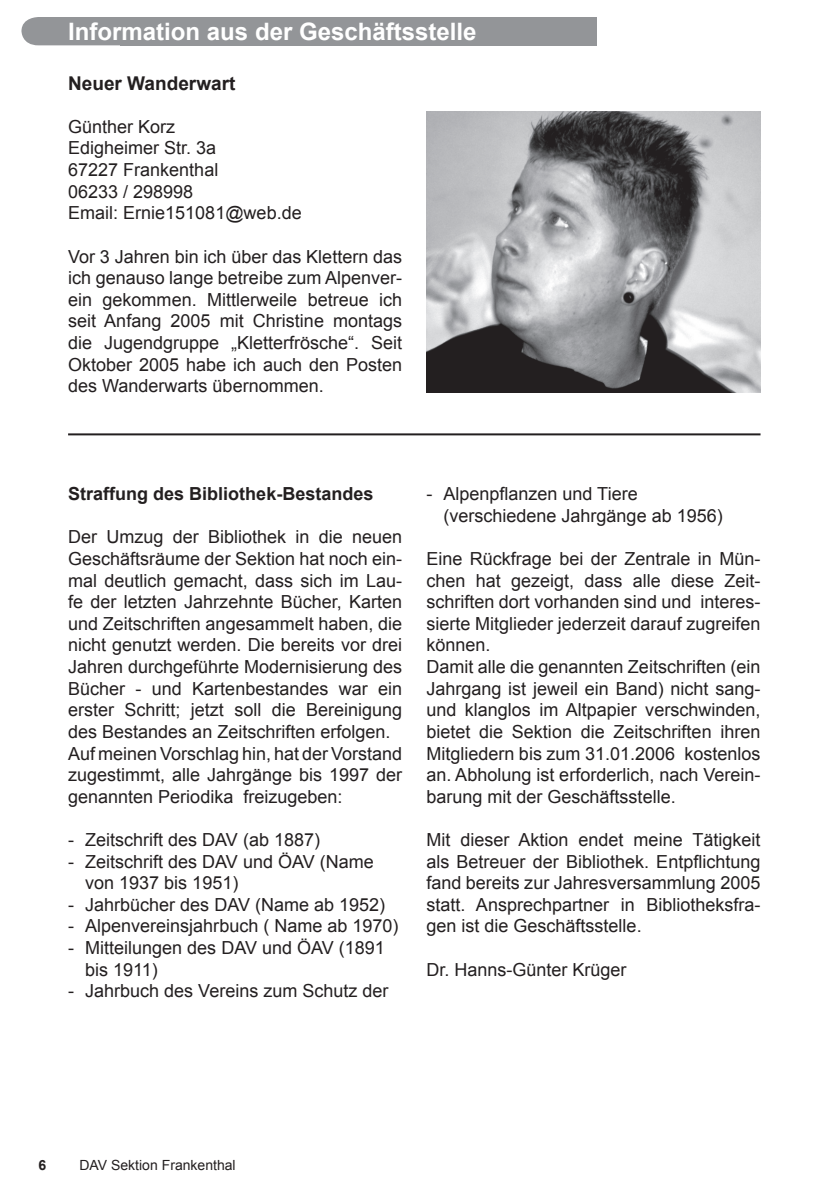
<style>
.page{position:relative;width:840px;height:1191px;background:#fff}
.page>*{position:absolute;margin:0;border:0;box-sizing:border-box;transform-origin:0 0}
.t1{font:700 24px "Arial";color:#fff}
.t2{font:700 19px "Arial";color:#231f20}
.t3{font:18px/21.6px "Arial";color:#231f20}
.t4{font:700 18px "Arial";color:#231f20}
.t5{font:14px "Arial";color:#231f20}
.t6{font:700 14px "Arial";color:#231f20}
</style>
<div class="page">
<div style="left:21px;top:17px;width:100px;height:28px;background:#939598"></div>
<div style="left:121px;top:17px;width:475px;height:28px;background:#939598"></div>
<img style="left:426px;top:111px;width:334px;height:281px">
<hr style="left:68px;top:433px;width:692px;height:2px;background:#231f20">
<h1 class="t1" style="left:68px;top:18px;width:410px">Information aus der Geschäftsstelle</h1>
<p class="t2" style="left:68px;top:72px;width:169px">Neuer Wanderwart</p>
<p class="t3" style="left:68px;top:116px;width:235px">Günther Korz<br>Edigheimer Str. 3a<br>67227 Frankenthal<br>06233 / 298998<br>Email: Ernie151081@web.de</p>
<p class="t3" style="left:68px;top:245px;width:335px;text-align:justify">Vor 3 Jahren bin ich über das Klettern das ich genauso lange betreibe zum Alpenver&shy;ein gekommen. Mittlerweile betreue ich seit Anfang 2005 mit Christine montags die Jugendgruppe „Kletterfrösche“. Seit Oktober 2005 habe ich auch den Posten des Wanderwarts übernommen.</p>
<p class="t4" style="left:68px;top:484px;width:307px">Straffung des Bibliothek-Bestandes</p>
<p class="t3" style="left:68px;top:526px;width:335px">Der Umzug der Bibliothek in die neuen Geschäftsräume der Sektion hat noch ein&shy;mal deutlich gemacht, dass sich im Lau&shy;fe der letzten Jahrzehnte Bücher, Karten und Zeitschriften angesammelt haben, die nicht genutzt werden. Die bereits vor drei Jahren durchgeführte Modernisierung des Bücher - und Kartenbestandes war ein erster Schritt; jetzt soll die Bereinigung des Bestandes an Zeitschriften erfolgen.<br>Auf meinen Vorschlag hin, hat der Vorstand zugestimmt, alle Jahrgänge bis 1997 der genannten Periodika freizugeben:</p>
<p class="t3" style="left:68px;top:829px;width:253px">- Zeitschrift des DAV (ab 1887)</p>
<p class="t3" style="left:85px;top:850px;width:290px;text-indent:-17px">- Zeitschrift des DAV und ÖAV (Name von 1937 bis 1951)</p>
<p class="t3" style="left:68px;top:893px;width:318px">- Jahrbücher des DAV (Name ab 1952)</p>
<p class="t3" style="left:68px;top:915px;width:332px">- Alpenvereinsjahrbuch ( Name ab 1970)</p>
<p class="t3" style="left:85px;top:937px;width:301px;text-indent:-17px">- Mitteilungen des DAV und ÖAV (1891 bis 1911)</p>
<p class="t3" style="left:68px;top:980px;width:322px">- Jahrbuch des Vereins zum Schutz der</p>
<p class="t3" style="left:443px;top:483px;width:281px;text-indent:-17px">- Alpenpflanzen und Tiere (verschiedene Jahrgänge ab 1956)</p>
<p class="t3" style="left:426px;top:548px;width:335px">Eine Rückfrage bei der Zentrale in Mün&shy;chen hat gezeigt, dass alle diese Zeit&shy;schriften dort vorhanden sind und interes&shy;sierte Mitglieder jederzeit darauf zugreifen können.<br>Damit alle die genannten Zeitschriften (ein Jahrgang ist jeweil ein Band) nicht sang&shy;und klanglos im Altpapier verschwinden, bietet die Sektion die Zeitschriften ihren Mitgliedern bis zum 31.01.2006 kostenlos an. Abholung ist erforderlich, nach Verein&shy;barung mit der Geschäftsstelle.</p>
<p class="t3" style="left:426px;top:829px;width:335px;text-align:justify">Mit dieser Aktion endet meine Tätigkeit als Betreuer der Bibliothek. Entpflichtung fand bereits zur Jahresversammlung 2005 statt. Ansprechpartner in Bibliotheksfra&shy;gen ist die Geschäftsstelle.</p>
<p class="t3" style="left:426px;top:958px;width:202px">Dr. Hanns-Günter Krüger</p>
<p class="t6" style="left:38px;top:1157px;width:9px">6</p>
<p class="t5" style="left:79px;top:1157px;width:158px">DAV Sektion Frankenthal</p>
</div>
